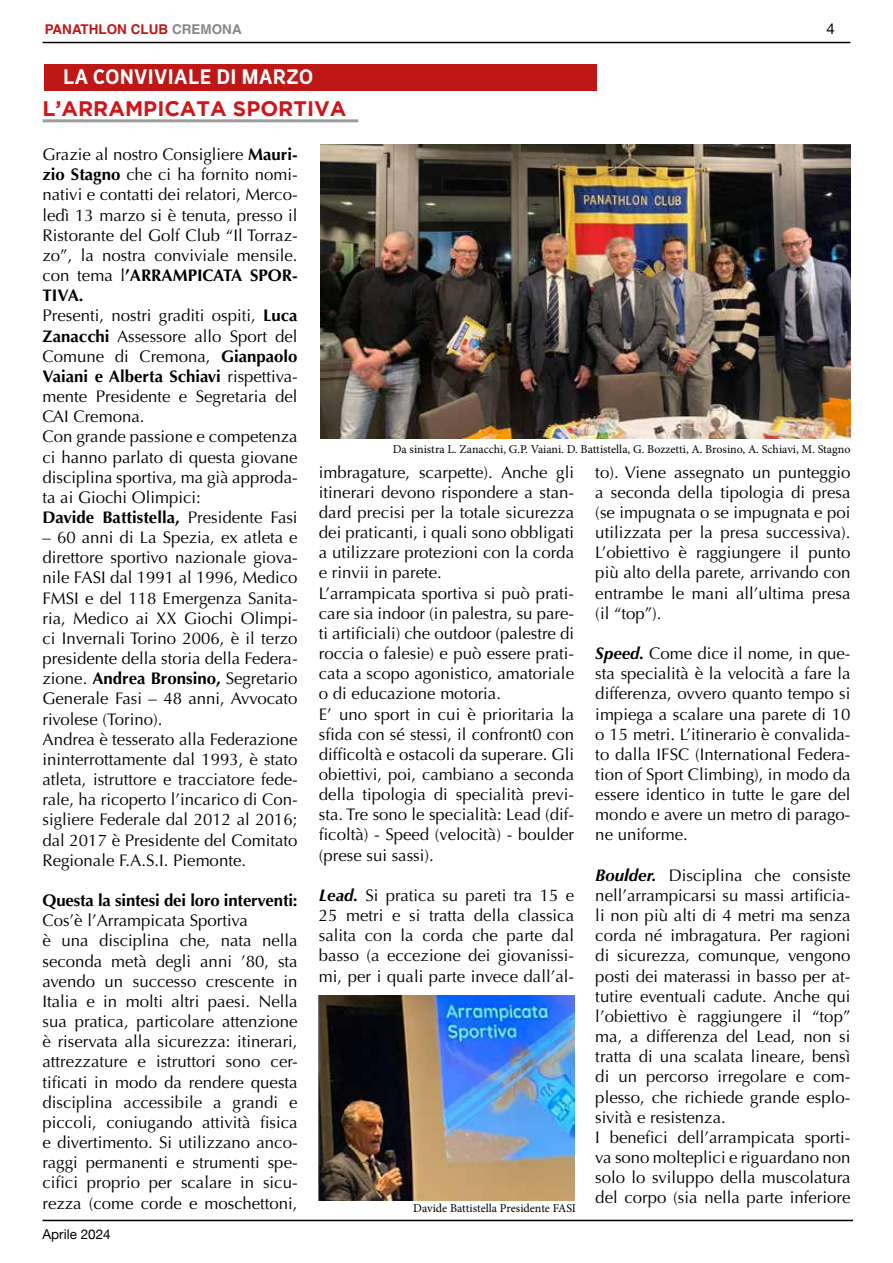
<style>
.page{position:relative;width:893px;height:1263px;background:#fff}
.page>*{position:absolute;margin:0;border:0;box-sizing:border-box;transform-origin:0 0}
.t1{font:700 21px "Gotham";color:#cd171a}
.t2{font:700 19.5px "Oceania";color:#fff}
.t3{font:16.8px/20.1px "Optima";color:#000}
.t4{font:700 16.8px "Optima";letter-spacing:-.01em;color:#000}
.t5{font:15px "Helvetica Neue";color:#000}
.t6{font:700 13.5px "Helvetica";color:#be1716}
.t7{font:13.5px "Helvetica Neue";color:#000}
.t8{font:12px "Minion Pro";color:#000}
.s1{color:#878787}
.s2{font-weight:700}
.s3{font-weight:700;font-style:italic}
</style>
<div class="page">
<hr style="left:43px;top:1220px;width:810px;height:1px;background:#000">
<div style="left:44px;top:64px;width:553px;height:26px;background:#be1716"></div>
<hr style="left:43px;top:119px;width:315px;height:3px;background:#9d9d9c">
<img style="left:319px;top:995px;width:255px;height:205px">
<img style="left:320px;top:145px;width:530px;height:293px">
<hr style="left:43px;top:42px;width:807px;height:1px;background:#000">
<p class="t6" style="left:45px;top:21px;width:198px">PANATHLON CLUB <span class="s1">CREMONA</span></p>
<p class="t5" style="left:827px;top:18px;width:10px">4</p>
<p class="t2" style="left:63px;top:65px;width:252px">LA CONVIVIALE DI MARZO</p>
<p class="t1" style="left:43px;top:97px;width:305px">L’ARRAMPICATA SPORTIVA</p>
<p class="t3" style="left:43px;top:145px;width:257px">Grazie al nostro Consigliere <span class="s2">Mauri&shy;zio Stagno</span> che ci ha fornito nomi&shy;nativi e contatti dei relatori, Merco&shy;ledì 13 marzo si è tenuta, presso il<br>Ristorante del Golf Club “Il Torraz&shy;zo”, la nostra conviviale mensile. con tema l<span class="s2">’ARRAMPICATA SPOR-<br>TIVA.<br></span>Presenti, nostri graditi ospiti, <span class="s2">Luca<br>Zanacchi</span> Assessore allo Sport del<br>Comune di Cremona, <span class="s2">Gianpaolo<br>Vaiani e Alberta Schiavi</span> rispettiva&shy;mente Presidente e Segretaria del<br>CAI Cremona.<br>Con grande passione e competenza ci hanno parlato di questa giovane disciplina sportiva, ma già approda&shy;ta ai Giochi Olimpici:<br><span class="s2">Davide Battistella,</span> Presidente Fasi</p>
<p class="t3" style="left:43px;top:528px;width:257px">– 60 anni di La Spezia, ex atleta e direttore sportivo nazionale giova&shy;nile FASI dal 1991 al 1996, Medico FMSI e del 118 Emergenza Sanita&shy;ria, Medico ai XX Giochi Olimpi&shy;ci Invernali Torino 2006, è il terzo presidente della storia della Federa&shy;zione. <span class="s2">Andrea Bronsino,</span> Segretario Generale Fasi – 48 anni, Avvocato rivolese (Torino).<br>Andrea è tesserato alla Federazione ininterrottamente dal 1993, è stato atleta, istruttore e tracciatore fede&shy;rale, ha ricoperto l’incarico di Con&shy;sigliere Federale dal 2012 al 2016; dal 2017 è Presidente del Comitato Regionale F.A.S.I. Piemonte.</p>
<p class="t4" style="left:43px;top:890px;width:257px">Questa la sintesi dei loro interventi:</p>
<p class="t3" style="left:43px;top:911px;width:257px">Cos’è l’Arrampicata Sportiva<br>è una disciplina che, nata nella seconda metà degli anni ’80, sta avendo un successo crescente in Italia e in molti altri paesi. Nella sua pratica, particolare attenzione è riservata alla sicurezza: itinerari, attrezzature e istruttori sono cer&shy;tificati in modo da rendere questa disciplina accessibile a grandi e piccoli, coniugando attività fisica e divertimento. Si utilizzano anco&shy;raggi permanenti e strumenti spe&shy;cifici proprio per scalare in sicu&shy;rezza (come corde e moschettoni,</p>
<p class="t8" style="left:393px;top:441px;width:459px">Da sinistra L. Zanacchi, G.P. Vaiani. D. Battistella, G. Bozzetti, A. Brosino, A. Schiavi, M. Stagno</p>
<p class="t3" style="left:319px;top:462px;width:257px">imbragature, scarpette). Anche gli itinerari devono rispondere a stan&shy;dard precisi per la totale sicurezza dei praticanti, i quali sono obbligati a utilizzare protezioni con la corda e rinvii in parete.<br>L’arrampicata sportiva si può prati&shy;care sia indoor (in palestra, su pare&shy;ti artificiali) che outdoor (palestre di roccia o falesie) e può essere prati&shy;cata a scopo agonistico, amatoriale o di educazione motoria.<br>E’ uno sport in cui è prioritaria la sfida con sé stessi, il confront0 con difficoltà e ostacoli da superare. Gli obiettivi, poi, cambiano a seconda della tipologia di specialità previ&shy;sta. Tre sono le specialità: Lead (dif&shy;ficoltà) - Speed (velocità) - boulder (prese sui sassi).</p>
<p class="t3" style="left:319px;top:885px;width:257px;text-align:justify"><span class="s3">Lead.</span> Si pratica su pareti tra 15 e 25 metri e si tratta della classica salita con la corda che parte dal basso (a eccezione dei giovanissi&shy;mi, per i quali parte invece dall’al-</p>
<p class="t3" style="left:595px;top:462px;width:257px;text-align:justify">to). Viene assegnato un punteggio a seconda della tipologia di presa (se impugnata o se impugnata e poi utilizzata per la presa successiva).<br>L’obiettivo è raggiungere il punto più alto della parete, arrivando con entrambe le mani all’ultima presa (il “top”).</p>
<p class="t3" style="left:595px;top:643px;width:257px;text-align:justify"><span class="s3">Speed.</span> Come dice il nome, in que&shy;sta specialità è la velocità a fare la differenza, ovvero quanto tempo si impiega a scalare una parete di 10 o 15 metri. L’itinerario è convalida&shy;to dalla IFSC (International Federa&shy;tion of Sport Climbing), in modo da essere identico in tutte le gare del mondo e avere un metro di parago&shy;ne uniforme.</p>
<p class="t3" style="left:595px;top:865px;width:257px"><span class="s3">Boulder.</span> Disciplina che consiste nell’arrampicarsi su massi artificia&shy;li non più alti di 4 metri ma senza corda né imbragatura. Per ragioni di sicurezza, comunque, vengono posti dei materassi in basso per at&shy;tutire eventuali cadute. Anche qui l’obiettivo è raggiungere il “top” ma, a differenza del Lead, non si tratta di una scalata lineare, bensì di un percorso irregolare e com&shy;plesso, che richiede grande esplo&shy;sività e resistenza.<br>I benefici dell’arrampicata sporti&shy;va sono molteplici e riguardano non solo lo sviluppo della muscolatura del corpo (sia nella parte inferiore</p>
<p class="t8" style="left:413px;top:1200px;width:164px">Davide Battistella Presidente FASI</p>
<p class="t7" style="left:43px;top:1224px;width:70px">Aprile 2024</p>
</div>
